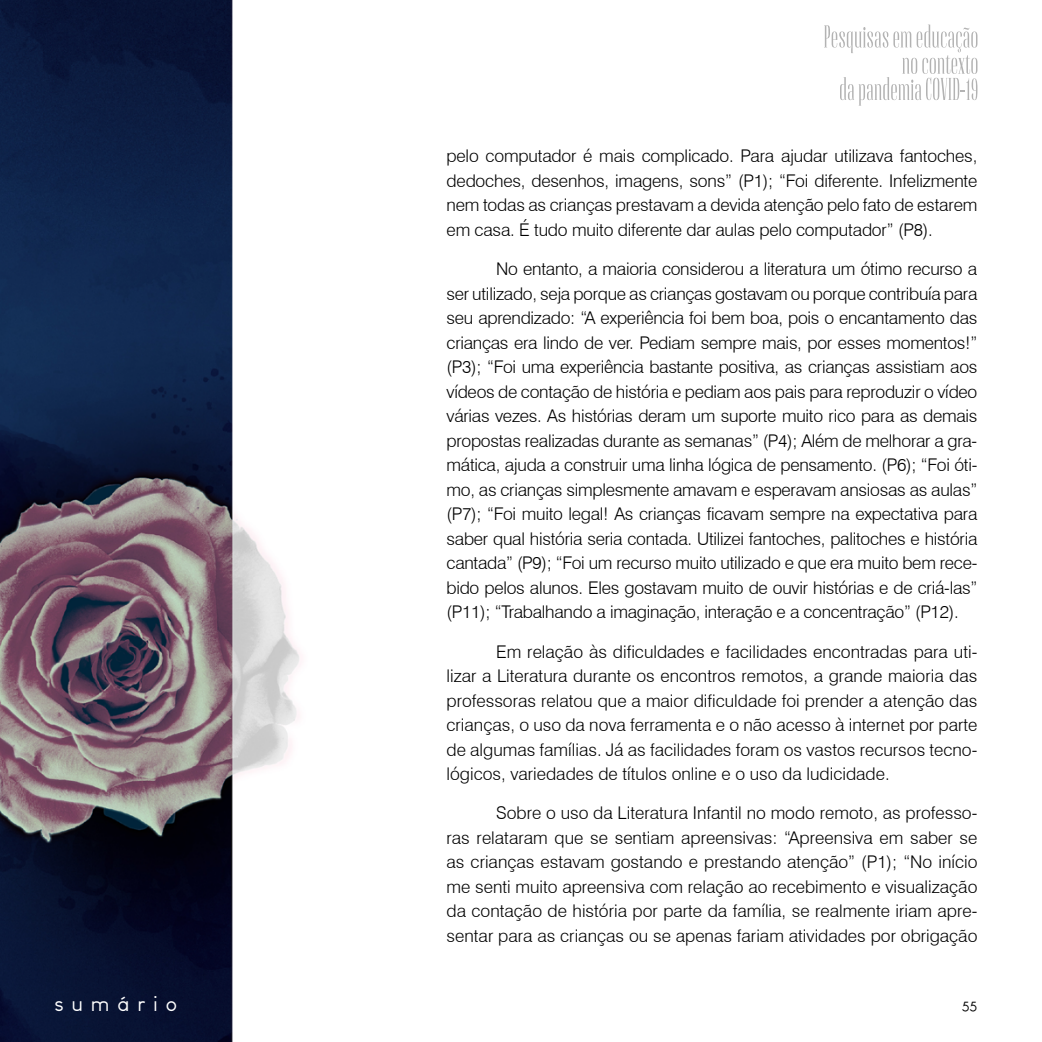
<style>
.page{position:relative;width:1042px;height:1042px;background:#fff}
.page>*{position:absolute;margin:0;border:0;box-sizing:border-box;transform-origin:0 0}
.t1{font:21px "Louis George Cafe";letter-spacing:.375em;color:#fff}
.t2{font:300 17.5px/24.5px "Swiss 721 BT";letter-spacing:-.005em;color:#000;text-align:justify}
.t3{font:14px "Louis George Cafe";color:#000}
</style>
<div class="page">
<img style="left:0;top:0;width:301px;height:1042px">
<svg style="left:824px;top:25px;width:153px;height:81px"></svg>
<p class="t2" style="left:446px;top:144px;width:532px">pelo computador é mais complicado. Para ajudar utilizava fantoches, dedoches, desenhos, imagens, sons” (P1); “Foi diferente. Infelizmente nem todas as crianças prestavam a devida atenção pelo fato de estarem em casa. É tudo muito diferente dar aulas pelo computador” (P8).</p>
<p class="t2" style="left:446px;top:256px;width:532px;text-indent:50px">No entanto, a maioria considerou a literatura um ótimo recurso a ser utilizado, seja porque as crianças gostavam ou porque contribuía para seu aprendizado: “A experiência foi bem boa, pois o encantamento das crianças era lindo de ver. Pediam sempre mais, por esses momentos!” (P3); “Foi uma experiência bastante positiva, as crianças assistiam aos vídeos de contação de história e pediam aos pais para reproduzir o vídeo várias vezes. As histórias deram um suporte muito rico para as demais propostas realizadas durante as semanas” (P4); Além de melhorar a gra&shy;mática, ajuda a construir uma linha lógica de pensamento. (P6); “Foi óti&shy;mo, as crianças simplesmente amavam e esperavam ansiosas as aulas” (P7); “Foi muito legal! As crianças ficavam sempre na expectativa para saber qual história seria contada. Utilizei fantoches, palitoches e história cantada” (P9); “Foi um recurso muito utilizado e que era muito bem rece&shy;bido pelos alunos. Eles gostavam muito de ouvir histórias e de criá-las” (P11); “Trabalhando a imaginação, interação e a concentração” (P12).</p>
<p class="t2" style="left:446px;top:639px;width:532px;text-indent:50px">Em relação às dificuldades e facilidades encontradas para uti&shy;lizar a Literatura durante os encontros remotos, a grande maioria das professoras relatou que a maior dificuldade foi prender a atenção das crianças, o uso da nova ferramenta e o não acesso à internet por parte de algumas famílias. Já as facilidades foram os vastos recursos tecno&shy;lógicos, variedades de títulos online e o uso da ludicidade.</p>
<p class="t2" style="left:446px;top:801px;width:532px;text-indent:50px">Sobre o uso da Literatura Infantil no modo remoto, as professo&shy;ras relataram que se sentiam apreensivas: “Apreensiva em saber se as crianças estavam gostando e prestando atenção” (P1); “No início me senti muito apreensiva com relação ao recebimento e visualização da contação de história por parte da família, se realmente iriam apre&shy;sentar para as crianças ou se apenas fariam atividades por obrigação</p>
<p class="t1" style="left:54px;top:991px;width:124px">sumário</p>
<p class="t3" style="left:962px;top:997px;width:17px">55</p>
</div>
